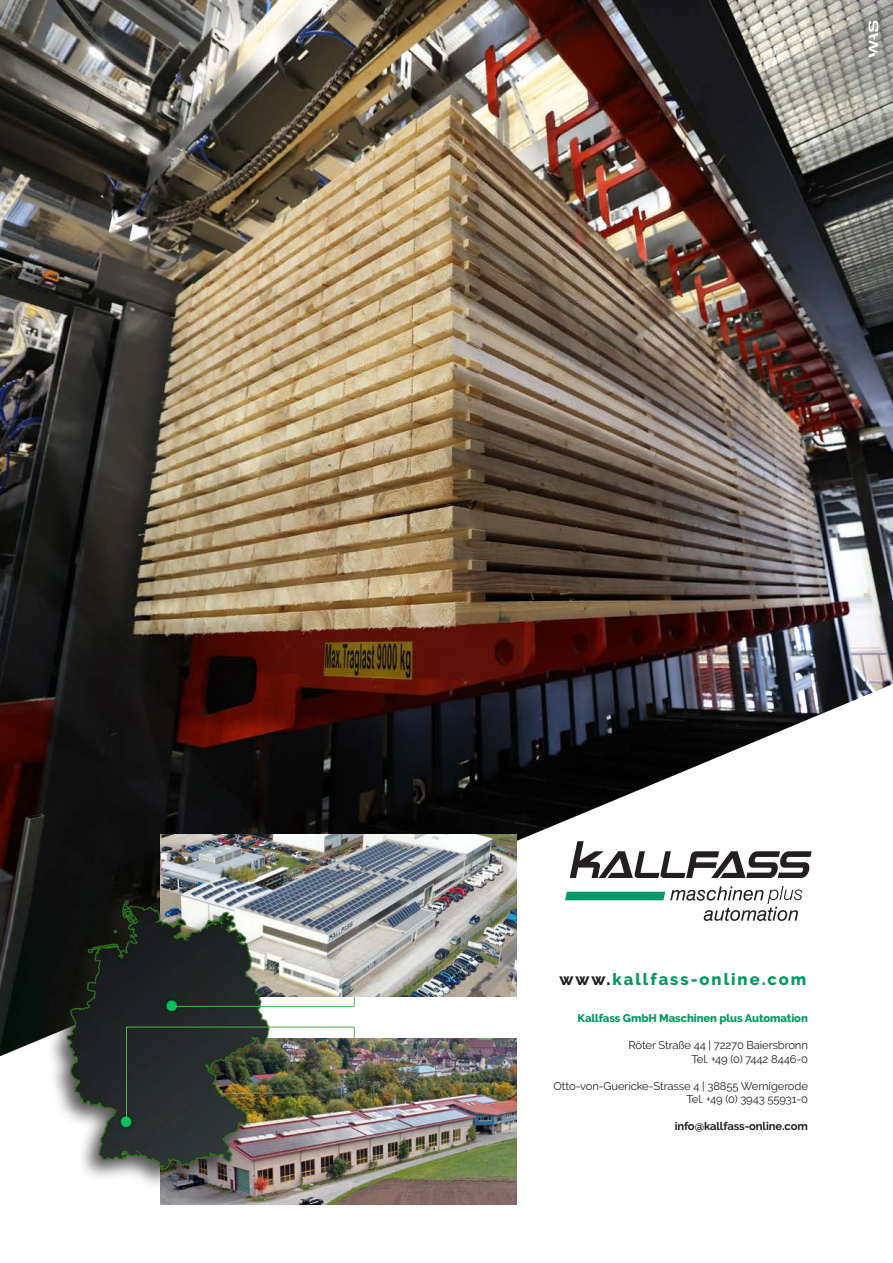
<style>
.page{position:relative;width:893px;height:1263px;background:#fff}
.page>*{position:absolute;margin:0;border:0;box-sizing:border-box;transform-origin:0 0}
.t1{font:800 16.5px "Raleway";letter-spacing:.12em;color:#009b62}
.t2{font:11.1px/13.5px "Raleway";letter-spacing:-.01em;color:#231f20;text-align:right}
.t3{font:800 11.1px "Raleway";letter-spacing:-.01em;color:#009b62}
.t4{font:700 11.1px "Raleway";letter-spacing:-.01em;color:#231f20}
.s1{color:#231f20}
</style>
<div class="page">
<img style="left:0;top:0;width:893px;height:684px">
<svg style="left:0;top:684px;width:893px;height:521px"></svg>
<svg style="left:868px;top:21px;width:10px;height:36px"></svg>
<img style="left:334px;top:1038px;width:182px;height:166px">
<img style="left:161px;top:834px;width:355px;height:162px">
<svg style="left:568px;top:840px;width:245px;height:39px"></svg>
<svg style="left:565px;top:886px;width:237px;height:35px"></svg>
<img style="left:0;top:890px;width:334px;height:315px">
<hr style="left:172px;top:1006px;width:182px;height:1px;background:#4cb848">
<hr style="left:126px;top:1027px;width:228px;height:1px;background:#4cb848">
<hr style="left:126px;top:1027px;width:1px;height:98px;background:#4cb848">
<h1 class="t1" style="left:559px;top:970px;width:248px"><span class="s1">www.</span>kallfass-online.com</h1>
<p class="t3" style="left:577px;top:1012px;width:232px">Kallfass GmbH Maschinen plus Automation</p>
<p class="t2" style="left:628px;top:1038px;width:181px">Röter Straße 44 | 72270 Baiersbronn<br>Tel. +49 (0) 7442 8446-0</p>
<p class="t2" style="left:554px;top:1079px;width:256px">Otto-von-Guericke-Strasse 4 | 38855 Wernigerode<br>Tel. +49 (0) 3943 55931-0</p>
<p class="t4" style="left:675px;top:1120px;width:135px">info@kallfass-online.com</p>
</div>
